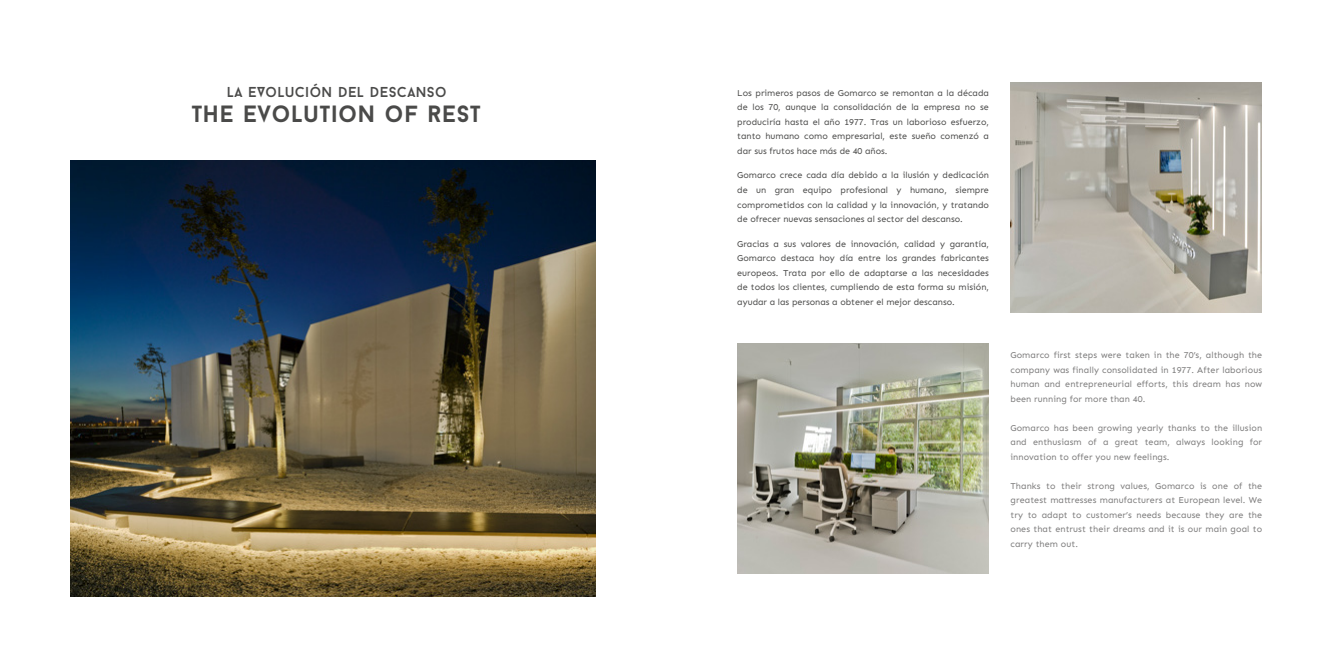
<style>
.page{position:relative;width:1333px;height:667px;background:#fff}
.page>*{position:absolute;margin:0;border:0;box-sizing:border-box;transform-origin:0 0}
.t1{font:700 23.5px "Baron Neue";letter-spacing:.03em;color:#4a4a49}
.t2{font:14.3px "Baron Neue";letter-spacing:.03em;color:#4a4a49}
.t3{font:9px/14.5px "Sen";color:#4a4a49;text-align:justify}
.t4{font:9px/14.5px "Sen";letter-spacing:.01em;color:#7c7b7b;text-align:justify}
</style>
<div class="page">
<img style="left:71px;top:160px;width:524px;height:435px">
<img style="left:737px;top:343px;width:251px;height:229px">
<img style="left:1010px;top:83px;width:251px;height:229px">
<h2 class="t2" style="left:227px;top:83px;width:221px">LA EVOLUCIÓN DEL DESCANSO</h2>
<h1 class="t1" style="left:192px;top:99px;width:290px">THE EVOLUTION OF REST</h1>
<p class="t3" style="left:737px;top:85px;width:253px">Los primeros pasos de Gomarco se remontan a la década de los 70, aunque la consolidación de la empresa no se produciría hasta el año 1977. Tras un laborioso esfuerzo, tanto humano como empresarial, este sueño comenzó a dar sus frutos hace más de 40 años.</p>
<p class="t3" style="left:737px;top:168px;width:253px">Gomarco crece cada día debido a la ilusión y dedicación de un gran equipo profesional y humano, siempre comprometidos con la calidad y la innovación, y tratando de ofrecer nuevas sensaciones al sector del descanso.</p>
<p class="t3" style="left:737px;top:236px;width:253px">Gracias a sus valores de innovación, calidad y garantía, Gomarco destaca hoy día entre los grandes fabricantes europeos. Trata por ello de adaptarse a las necesidades de todos los clientes, cumpliendo de esta forma su misión, ayudar a las personas a obtener el mejor descanso.</p>
<p class="t4" style="left:1010px;top:347px;width:253px">Gomarco first steps were taken in the 70’s, although the company was finally consolidated in 1977. After laborious human and entrepreneurial efforts, this dream has now been running for more than 40.</p>
<p class="t4" style="left:1010px;top:420px;width:253px">Gomarco has been growing yearly thanks to the illusion and enthusiasm of a great team, always looking for innovation to offer you new feelings.</p>
<p class="t4" style="left:1010px;top:478px;width:253px">Thanks to their strong values, Gomarco is one of the greatest mattresses manufacturers at European level. We try to adapt to customer’s needs because they are the ones that entrust their dreams and it is our main goal to carry them out.</p>
</div>
